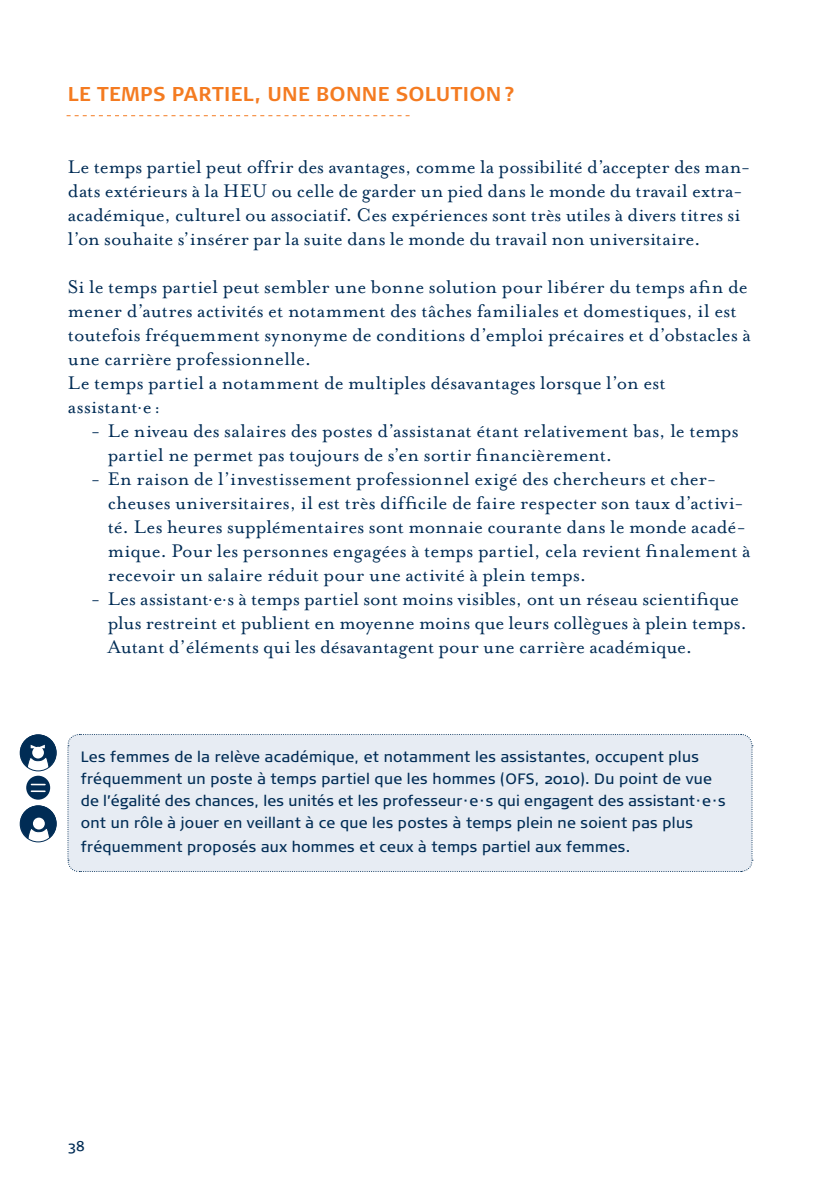
<style>
.page{position:relative;width:839px;height:1191px;background:#fff}
.page>*{position:absolute;margin:0;border:0;box-sizing:border-box;transform-origin:0 0}
.t1{font:21px/24px "Mrs Eaves Roman";letter-spacing:.005em;color:#002c55}
.t2{font:700 20px "Signa Normal";letter-spacing:.02em;color:#f47b21}
.t3{font:15px/22px "Signa Normal";letter-spacing:.02em;color:#002c55}
.t4{font:14px "Signa Normal";color:#002c55}
</style>
<div class="page">
<div style="left:67px;top:734px;width:686px;height:138px;background:#e7ecf3"></div>
<svg style="left:67px;top:115px;width:343px;height:1px"></svg>
<svg style="left:20px;top:736px;width:36px;height:31px"></svg>
<div style="left:20px;top:734px;width:37px;height:37px;border:1px solid #002c55;border-radius:50%"></div>
<svg style="left:20px;top:807px;width:36px;height:32px"></svg>
<div style="left:33px;top:817px;width:12px;height:12px;background:#fff;border-radius:50%"></div>
<div style="left:20px;top:805px;width:37px;height:37px;border:1px solid #002c55;border-radius:50%"></div>
<div style="left:26px;top:775px;width:24px;height:24px;background:#002c55;border-radius:50%"></div>
<svg style="left:31px;top:783px;width:14px;height:9px"></svg>
<p class="t2" style="left:68px;top:82px;width:449px">LE TEMPS PARTI EL, UNE BONNE SOLUTION?</p>
<p class="t1" style="left:68px;top:154px;width:684px">Le temps partiel peut offrir des avantages, comme la possibilité d’accepter des man&shy;dats extérieurs à la HEU ou celle de garder un pied dans le monde du travail extra&shy;académique, culturel ou associatif. Ces expériences sont très utiles à divers titres si l’on souhaite s’insérer par la suite dans le monde du travail non universitaire.</p>
<p class="t1" style="left:68px;top:275px;width:684px">Si le temps partiel peut sembler une bonne solution pour libérer du temps afin de mener d’autres activités et notamment des tâches familiales et domestiques, il est toutefois fréquemment synonyme de conditions d’emploi précaires et d’obstacles à une carrière professionnelle.<br>Le temps partiel a notamment de multiples désavantages lorsque l’on est assistant·e:</p>
<p class="t1" style="left:108px;top:419px;width:633px;text-indent:-17px">- Le niveau des salaires des postes d’assistanat étant relativement bas, le temps partiel ne permet pas toujours de s’en sortir financièrement.</p>
<p class="t1" style="left:108px;top:467px;width:645px;text-indent:-17px">- En raison de l’investissement professionnel exigé des chercheurs et cher&shy;cheuses universitaires, il est très difficile de faire respecter son taux d’activi&shy;té. Les heures supplémentaires sont monnaie courante dans le monde acadé&shy;mique. Pour les personnes engagées à temps partiel, cela revient finalement à recevoir un salaire réduit pour une activité à plein temps.</p>
<p class="t1" style="left:108px;top:587px;width:641px;text-indent:-17px">- Les assistant·e·s à temps partiel sont moins visibles, ont un réseau scientifique plus restreint et publient en moyenne moins que leurs collègues à plein temps.<br>Autant d’éléments qui les désavantagent pour une carrière académique.</p>
<p class="t3" style="left:81px;top:746px;width:647px">Les femmes de la relève académique, et notamment les assistantes, occupent plus fréquemment un poste à temps partiel que les hommes (OFS, 2010). Du point de vue de l’égalité des chances, les unités et les professeur·e·s qui engagent des assistant·e·s ont un rôle à jouer en veillant à ce que les postes à temps plein ne soient pas plus</p>
<p class="t3" style="left:81px;top:836px;width:551px">fréquemment proposés aux hommes et ceux à temps partiel aux femmes.</p>
<p class="t4" style="left:68px;top:1137px;width:18px">38</p>
</div>
